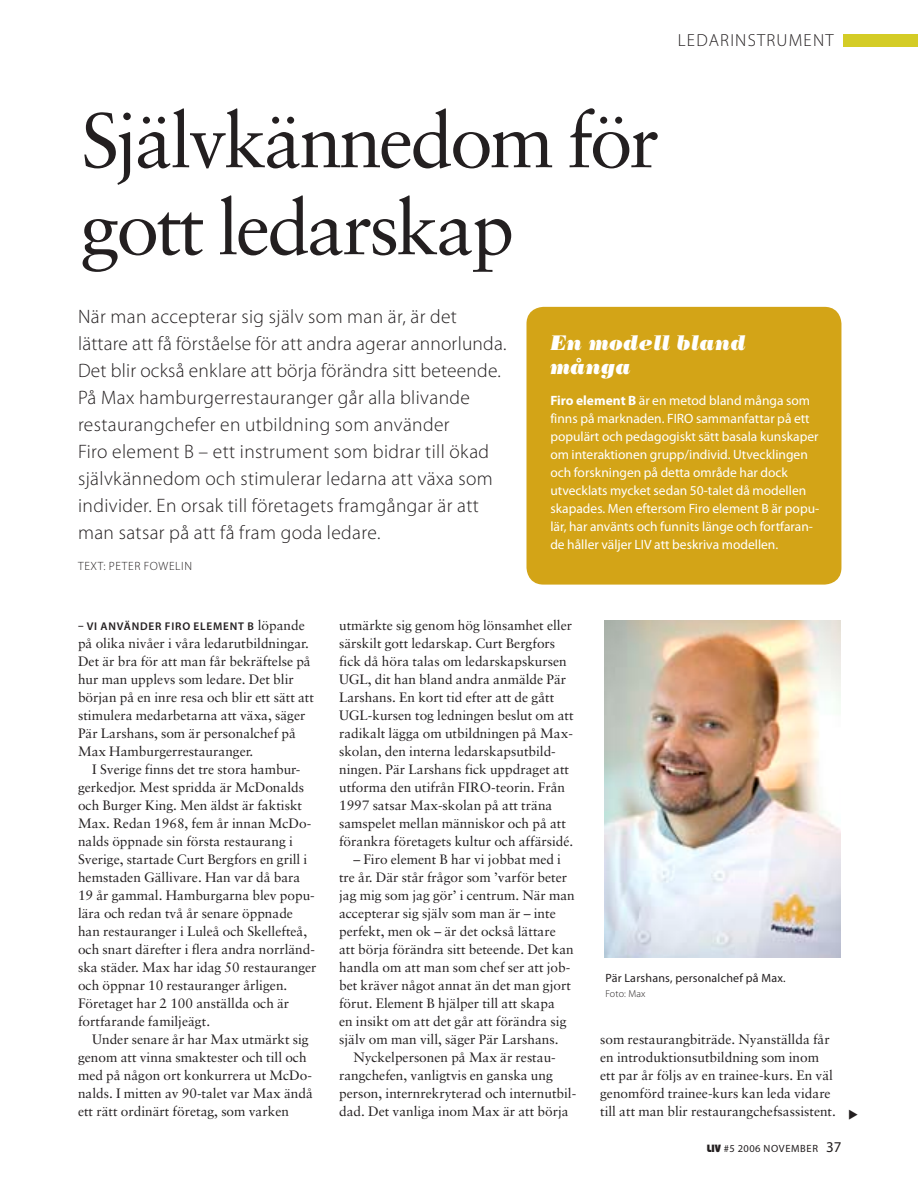
<style>
.page{position:relative;width:918px;height:1188px;background:#fff}
.page>*{position:absolute;margin:0;border:0;box-sizing:border-box;transform-origin:0 0}
.t1{font:77.1px/87px "Sabon";letter-spacing:-.04em;color:#231f20}
.t2{font:italic 21px/24px "Bodoni Poster";letter-spacing:.015em;color:#fff}
.t3{font:300 19.5px/27px "Myriad Pro";letter-spacing:.02em;color:#231f20}
.t4{font:300 17.55px "Myriad Pro";color:#231f20}
.t5{font:13.65px/18px "Sabon";color:#231f20}
.t6{font:13.5px/18px "Myriad Pro";color:#fff}
.t7{font:12px "Myriad Pro";letter-spacing:.02em;color:#231f20}
.t8{font:300 12px "Myriad Pro";letter-spacing:.05em;color:#231f20}
.t9{font:600 11.25px "Myriad Pro";letter-spacing:.07em;color:#231f20}
.t10{font:10.5px "Myriad Pro";letter-spacing:.06em;color:#231f20}
.t11{font:300 10.05px "Myriad Pro";letter-spacing:.02em;color:#231f20}
.s1{font-weight:700}
.s2{font-family:"Sabon";font-weight:400;font-size:13.65px}
.s3{font-family:"Bauhaus";font-weight:800}
.s4{font-size:15px}
</style>
<div class="page">
<div style="left:526px;top:307px;width:315px;height:278px;background:#d3a417;border-radius:17px"></div>
<img style="left:605px;top:621px;width:236px;height:337px">
<div style="left:844px;top:34px;width:74px;height:13px;background:#d4cc26"></div>
<p class="t4" style="left:678px;top:30px;width:12px">ledarinstrument</p>
<h1 class="t1" style="left:81px;top:96px;width:580px">Självkännedom för gott ledarskap</h1>
<p class="t3" style="left:78px;top:303px;width:430px">När man accepterar sig själv som man är, är det lättare att få förståelse för att andra agerar annorlunda.<br>Det blir också enklare att börja förändra sitt beteende.<br>På Max hamburgerrestauranger går alla blivande restaurangchefer en utbildning som använder<br>Firo element B – ett instrument som bidrar till ökad självkännedom och stimulerar ledarna att växa som individer. En orsak till företagets framgångar är att man satsar på att få fram goda ledare.</p>
<p class="t8" style="left:78px;top:559px;width:115px">Text: PETER FOWELIN</p>
<h2 class="t2" style="left:550px;top:330px;width:197px">En modell bland många</h2>
<p class="t6" style="left:550px;top:391px;width:270px"><span class="s1">Firo element B</span> är en metod bland många som finns på marknaden. FIRO sammanfattar på ett populärt och pedagogiskt sätt basala kunskaper om interaktionen grupp/individ. Utvecklingen och forskningen på detta område har dock utvecklats mycket sedan 50-talet då modellen skapades. Men eftersom Firo element B är popu&shy;lär, har använts och funnits länge och fortfaran&shy;de håller väljer LIV att beskriva modellen.</p>
<p class="t9" style="left:78px;top:619px;width:228px">– VI ANVÄNDER FIRO ELEMENT B <span class="s2">löpande</span></p>
<p class="t5" style="left:78px;top:634px;width:238px">på olika nivåer i våra ledarutbildningar.<br>Det är bra för att man får bekräftelse på hur man upplevs som ledare. Det blir början på en inre resa och blir ett sätt att stimulera medarbetarna att växa, säger Pär Larshans, som är personalchef på Max Hamburgerrestauranger.</p>
<p class="t5" style="left:78px;top:760px;width:240px;text-indent:14px">I Sverige finns det tre stora hambur&shy;gerkedjor. Mest spridda är McDonalds och Burger King. Men äldst är faktiskt Max. Redan 1968, fem år innan McDo&shy;nalds öppnade sin första restaurang i Sverige, startade Curt Bergfors en grill i hemstaden Gällivare. Han var då bara 19 år gammal. Hamburgarna blev popu&shy;lära och redan två år senare öppnade han restauranger i Luleå och Skellefteå, och snart därefter i flera andra norrländ&shy;ska städer. Max har idag 50 restauranger och öppnar 10 restauranger årligen.<br>Företaget har 2 100 anställda och är fortfarande familjeägt.</p>
<p class="t5" style="left:78px;top:1030px;width:236px;text-indent:14px">Under senare år har Max utmärkt sig genom att vinna smaktester och till och med på någon ort konkurrera ut McDo&shy;nalds. I mitten av 90-talet var Max ändå ett rätt ordinärt företag, som varken</p>
<p class="t5" style="left:339px;top:616px;width:236px">utmärkte sig genom hög lönsamhet eller särskilt gott ledarskap. Curt Bergfors fick då höra talas om ledarskapskursen UGL, dit han bland andra anmälde Pär Larshans. En kort tid efter att de gått UGL-kursen tog ledningen beslut om att radikalt lägga om utbildningen på Max&shy;skolan, den interna ledarskapsutbild&shy;ningen. Pär Larshans fick uppdraget att utforma den utifrån FIRO-teorin. Från 1997 satsar Max-skolan på att träna samspelet mellan människor och på att förankra företagets kultur och affärsidé.</p>
<p class="t5" style="left:339px;top:850px;width:237px;text-indent:14px">– Firo element B har vi jobbat med i tre år. Där står frågor som ’varför beter jag mig som jag gör’ i centrum. När man accepterar sig själv som man är – inte perfekt, men ok – är det också lättare att börja förändra sitt beteende. Det kan handla om att man som chef ser att job&shy;bet kräver något annat än det man gjort förut. Element B hjälper till att skapa<br>en insikt om att det går att förändra sig själv om man vill, säger Pär Larshans.</p>
<p class="t5" style="left:339px;top:1048px;width:239px;text-indent:14px">Nyckelpersonen på Max är restau&shy;rangchefen, vanligtvis en ganska ung person, internrekryterad och internutbil&shy;dad. Det vanliga inom Max är att börja</p>
<p class="t7" style="left:605px;top:971px;width:182px">Pär Larshans, personalchef på Max.</p>
<p class="t11" style="left:605px;top:988px;width:42px">Foto: Max</p>
<p class="t5" style="left:600px;top:1030px;width:237px">som restaurangbiträde. Nyanställda får en introduktionsutbildning som inom ett par år följs av en trainee-kurs. En väl genomförd trainee-kurs kan leda vidare till att man blir restaurangchefsassistent.</p>
<p class="t10" style="left:707px;top:1142px;width:136px"><span class="s3">liv</span> #5 2006 november <span class="s4">37</span></p>
</div>
